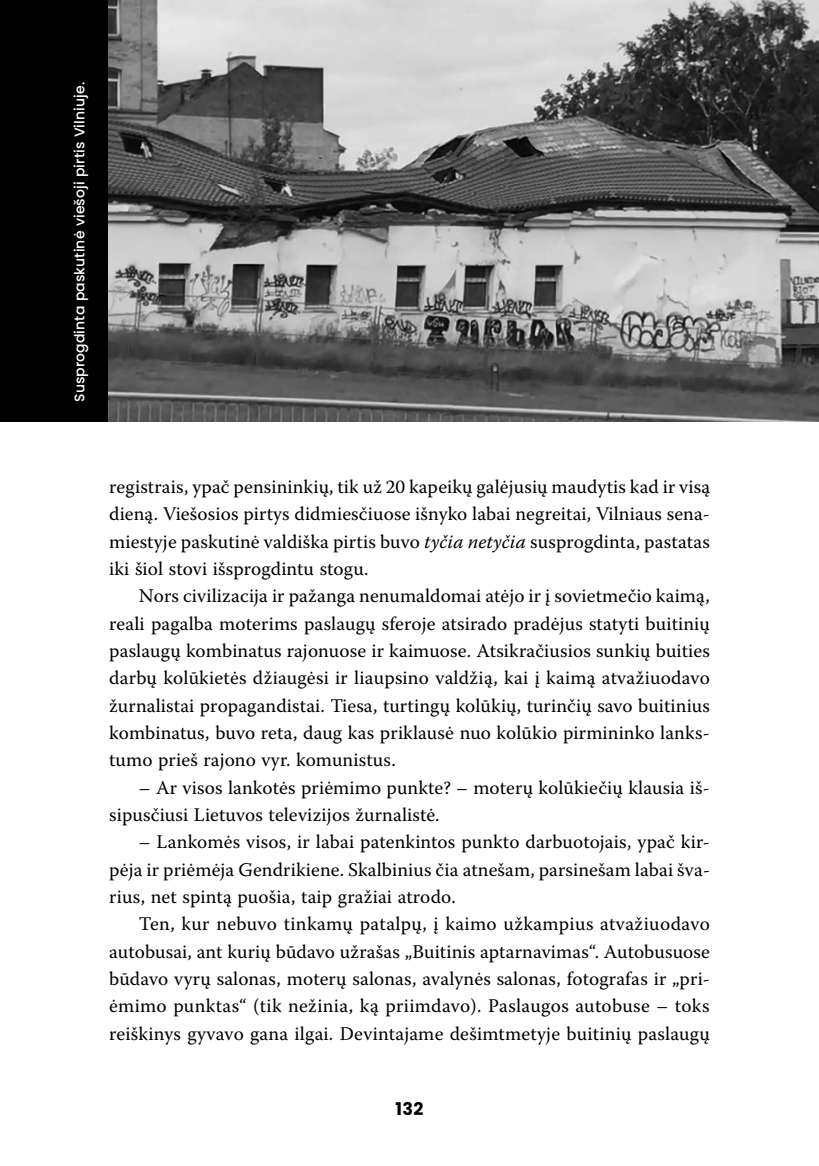
<style>
.page{position:relative;width:819px;height:1166px;background:#fff}
.page>*{position:absolute;margin:0;border:0;box-sizing:border-box;transform-origin:0 0}
.t1{font:19.25px/27.3px "Warnock Pro";letter-spacing:.005em;color:#000;text-align:justify}
.t2{font:700 17.5px "Poppins";color:#000}
.t3{font:500 14px "Poppins";letter-spacing:.005em;color:#fff}
.s1{font-style:italic}
</style>
<div class="page">
<div style="left:0;top:0;width:197px;height:422px;background:#000"></div>
<img style="left:108px;top:0;width:711px;height:422px">
<p class="t3" style="left:71px;top:402px;width:321px;rotate:-90deg">Susprogdinta paskutinė viešoji pirtis Vilniuje.</p>
<p class="t1" style="left:109px;top:473px;width:602px">registrais, ypač pensininkių, tik už 20 kapeikų galėjusių maudytis kad ir visą dieną. Viešosios pirtys didmiesčiuose išnyko labai negreitai, Vilniaus sena&shy;miestyje paskutinė valdiška pirtis buvo <span class="s1">tyčia netyčia</span> susprogdinta, pastatas iki šiol stovi išsprogdintu stogu.</p>
<p class="t1" style="left:109px;top:582px;width:602px;text-indent:30px">Nors civilizacija ir pažanga nenumaldomai atėjo ir į sovietmečio kaimą, reali pagalba moterims paslaugų sferoje atsirado pradėjus statyti buitinių paslaugų kombinatus rajonuose ir kaimuose. Atsikračiusios sunkių buities darbų kolūkietės džiaugėsi ir liaupsino valdžią, kai į kaimą atvažiuodavo žurnalistai propagandistai. Tiesa, turtingų kolūkių, turinčių savo buitinius kombinatus, buvo reta, daug kas priklausė nuo kolūkio pirmininko lanks&shy;tumo prieš rajono vyr. komunistus.</p>
<p class="t1" style="left:109px;top:773px;width:602px;text-indent:30px">– Ar visos lankotės priėmimo punkte? – moterų kolūkiečių klausia iš&shy;sipusčiusi Lietuvos televizijos žurnalistė.</p>
<p class="t1" style="left:109px;top:828px;width:602px;text-indent:30px">– Lankomės visos, ir labai patenkintos punkto darbuotojais, ypač kir&shy;pėja ir priėmėja Gendrikiene. Skalbinius čia atnešam, parsinešam labai šva&shy;rius, net spintą puošia, taip gražiai atrodo.</p>
<p class="t1" style="left:109px;top:910px;width:602px;text-indent:30px">Ten, kur nebuvo tinkamų patalpų, į kaimo užkampius atvažiuodavo autobusai, ant kurių būdavo užrašas „Buitinis aptarnavimas“. Autobusuose būdavo vyrų salonas, moterų salonas, avalynės salonas, fotografas ir „pri&shy;ėmimo punktas“ (tik nežinia, ką priimdavo). Paslaugos autobuse – toks reiškinys gyvavo gana ilgai. Devintajame dešimtmetyje buitinių paslaugų</p>
<p class="t2" style="left:395px;top:1098px;width:29px">132</p>
</div>
